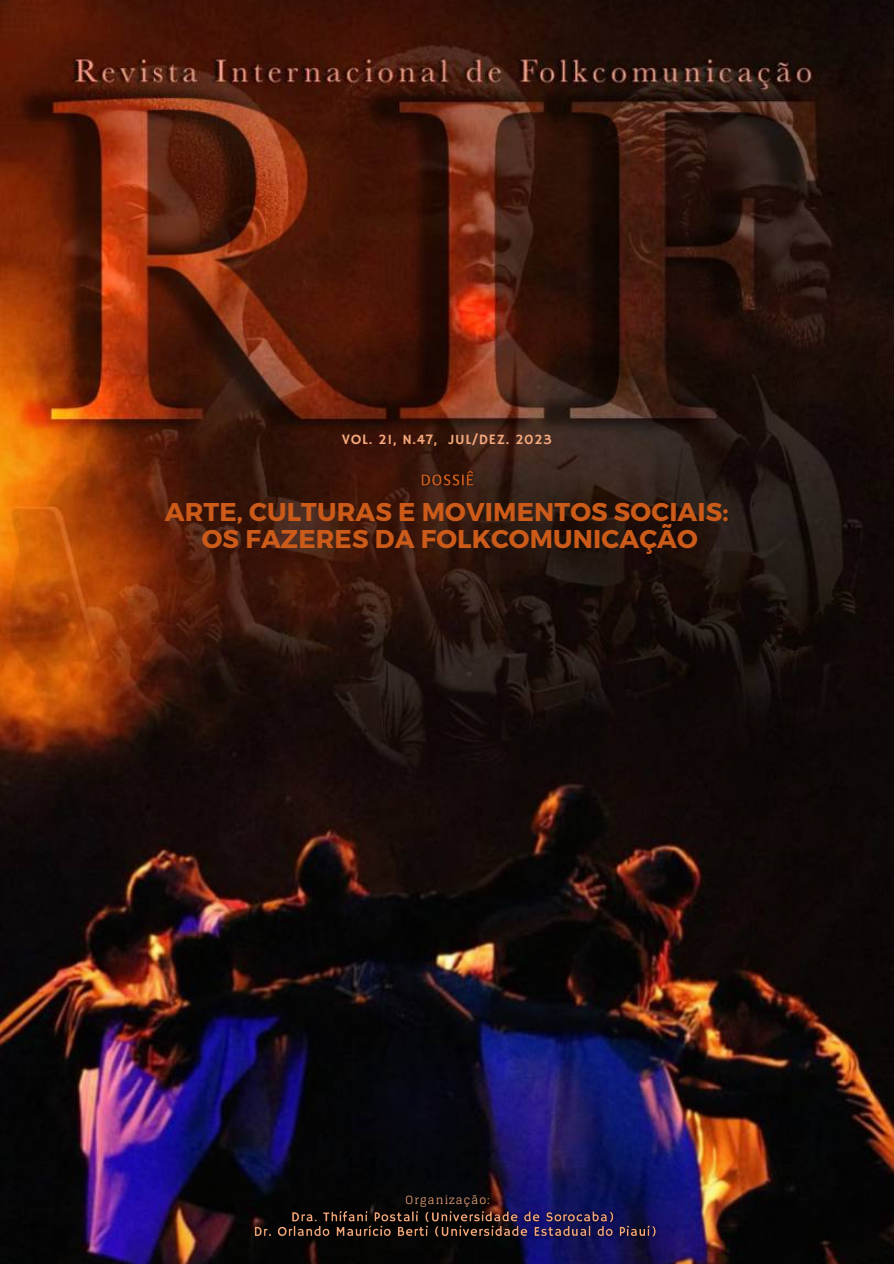
<style>
.page{position:relative;width:894px;height:1264px;background:#fff}
.page>*{position:absolute;margin:0;border:0;box-sizing:border-box;transform-origin:0 0}
.t1{font:700 25.65px/27px "Montserrat";letter-spacing:.005em;color:#cc5b1a;text-align:center}
.t2{font:14.25px "Hammersmith One";letter-spacing:.045em;color:#f4a87b}
.t3{font:11.25px "Glegoo";letter-spacing:.1em;color:#f4a87b}
</style>
<div class="page">
<img style="left:0;top:0;width:893px;height:1263px">
<img style="left:249px;top:1205px;width:412px;height:37px">
<img style="left:413px;top:464px;width:68px;height:30px">
<h2 class="t2" style="left:342px;top:431px;width:211px">VOL. 21, N.47, JUL/DEZ. 2023</h2>
<h1 class="t1" style="left:165px;top:497px;width:565px">ARTE, CULTURAS E MOVIMENTOS SOCIAIS:<br>OS FAZERES DA FOLKCOMUNICAÇÃO</h1>
<p class="t3" style="left:405px;top:1193px;width:86px">Organização:</p>
</div>
